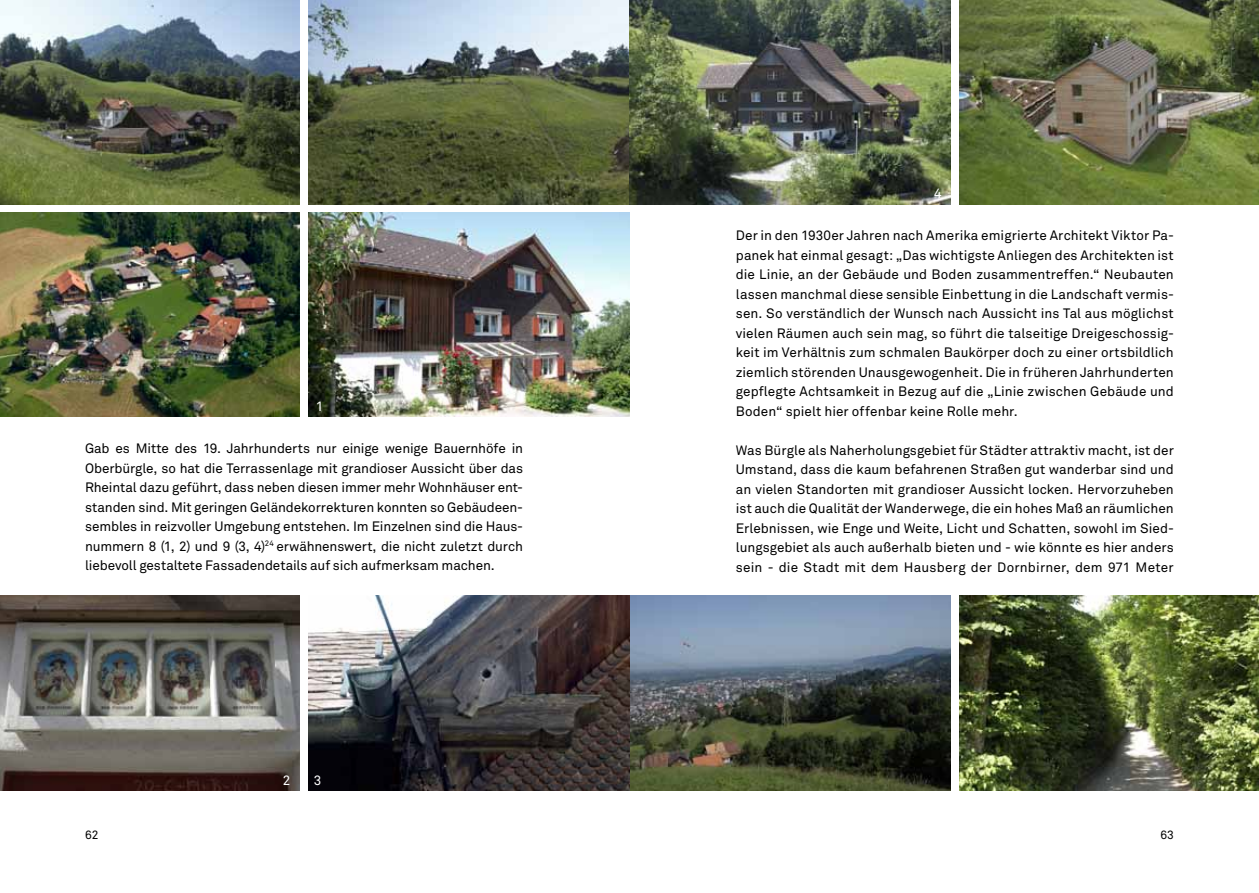
<style>
.page{position:relative;width:1259px;height:893px;background:#fff}
.page>*{position:absolute;margin:0;border:0;box-sizing:border-box;transform-origin:0 0}
.t1{font:13.5px/19.5px "Akkurat";letter-spacing:.005em;color:#000;text-align:justify}
.t2{font:13.5px "Akkurat";color:#fff}
.t3{font:12px "Akkurat";color:#000}
</style>
<div class="page">
<img style="left:0;top:0;width:300px;height:204px">
<img style="left:308px;top:0;width:642px;height:204px">
<img style="left:0;top:213px;width:300px;height:204px">
<img style="left:308px;top:213px;width:321px;height:204px">
<img style="left:959px;top:0;width:300px;height:204px">
<img style="left:308px;top:595px;width:642px;height:196px">
<img style="left:959px;top:595px;width:300px;height:196px">
<img style="left:0;top:595px;width:300px;height:196px">
<p class="t2" style="left:316px;top:397px;width:9px">1</p>
<p class="t1" style="left:85px;top:438px;width:439px">Gab es Mitte des 19. Jahrhunderts nur einige wenige Bauernhöfe in Oberbürgle, so hat die Terrassenlage mit grandioser Aussicht über das Rheintal dazu geführt, dass neben diesen immer mehr Wohnhäuser ent&shy;standen sind. Mit geringen Geländekorrekturen konnten so Gebäudeen&shy;sembles in reizvoller Umgebung entstehen. Im Einzelnen sind die Haus&shy;nummern 8 (1, 2) und 9 (3, 4)<sup>24</sup> erwähnenswert, die nicht zuletzt durch liebevoll gestaltete Fassadendetails auf sich aufmerksam machen.</p>
<p class="t2" style="left:283px;top:771px;width:9px">2</p>
<p class="t2" style="left:314px;top:771px;width:9px">3</p>
<p class="t2" style="left:934px;top:185px;width:9px">4</p>
<p class="t1" style="left:736px;top:226px;width:439px">Der in den 1930er Jahren nach Amerika emigrierte Architekt Viktor Pa&shy;panek hat einmal gesagt: „Das wichtigste Anliegen des Architekten ist die Linie, an der Gebäude und Boden zusammentreffen.“ Neubauten lassen manchmal diese sensible Einbettung in die Landschaft vermis&shy;sen. So verständlich der Wunsch nach Aussicht ins Tal aus möglichst vielen Räumen auch sein mag, so führt die talseitige Dreigeschossig&shy;keit im Verhältnis zum schmalen Baukörper doch zu einer ortsbildlich ziemlich störenden Unausgewogenheit. Die in früheren Jahrhunderten gepflegte Achtsamkeit in Bezug auf die „Linie zwischen Gebäude und Boden“ spielt hier offenbar keine Rolle mehr.</p>
<p class="t1" style="left:736px;top:440px;width:439px">Was Bürgle als Naherholungsgebiet für Städter attraktiv macht, ist der Umstand, dass die kaum befahrenen Straßen gut wanderbar sind und an vielen Standorten mit grandioser Aussicht locken. Hervorzuheben ist auch die Qualität der Wanderwege, die ein hohes Maß an räumlichen Erlebnissen, wie Enge und Weite, Licht und Schatten, sowohl im Sied&shy;lungsgebiet als auch außerhalb bieten und - wie könnte es hier anders sein - die Stadt mit dem Hausberg der Dornbirner, dem 971 Meter</p>
<p class="t3" style="left:85px;top:827px;width:15px">62</p>
<p class="t3" style="left:1160px;top:827px;width:15px">63</p>
</div>
